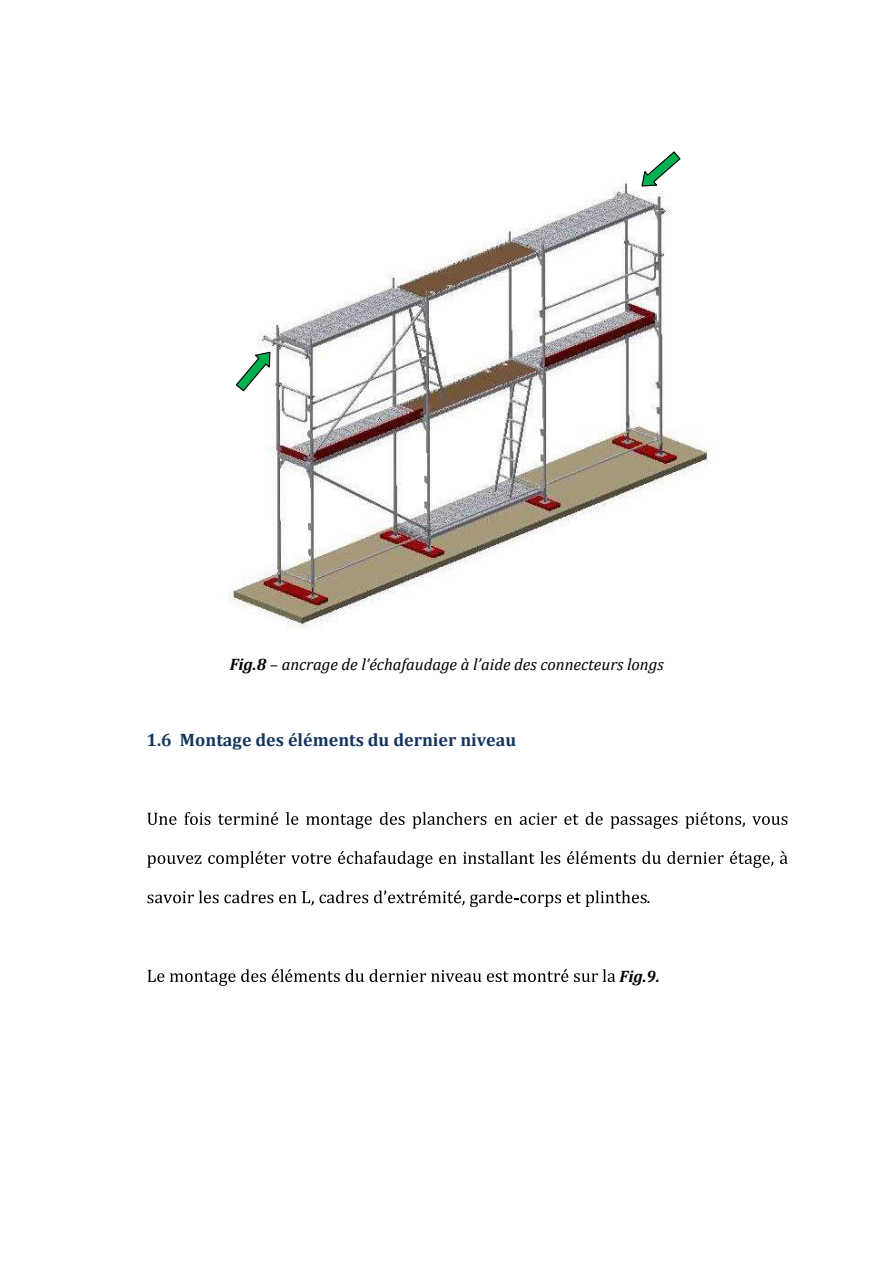
<style>
.page{position:relative;width:893px;height:1264px;background:#fff}
.page>*{position:absolute;margin:0;border:0;box-sizing:border-box;transform-origin:0 0}
.t1{font:700 18px "Cambria";color:#16355c}
.t2{font:italic 18px "Cambria";color:#000}
.t3{font:italic 16.5px "Cambria";color:#000}
.t4{font:italic 700 16.5px "Cambria";color:#000}
.s1{font-weight:700}
</style>
<div class="page">
<svg style="left:147px;top:812px;width:640px;height:16px"></svg>
<svg style="left:147px;top:851px;width:640px;height:16px"></svg>
<svg style="left:147px;top:890px;width:499px;height:16px"></svg>
<svg style="left:148px;top:969px;width:467px;height:16px"></svg>
<img style="left:228px;top:180px;width:480px;height:449px">
<svg style="left:235px;top:351px;width:36px;height:41px"></svg>
<svg style="left:640px;top:151px;width:41px;height:36px"></svg>
<p class="t3" style="left:230px;top:653px;width:435px"><span class="s1">Fig.8</span> – ancrage de l’échafaudage à l’aide des connecteurs longs</p>
<p class="t1" style="left:147px;top:727px;width:371px">1.6 Montage des éléments du dernier niveau</p>
<p class="t2" style="left:647px;top:884px;width:5px">.</p>
<p class="t4" style="left:619px;top:964px;width:42px">Fig.9.</p>
</div>
